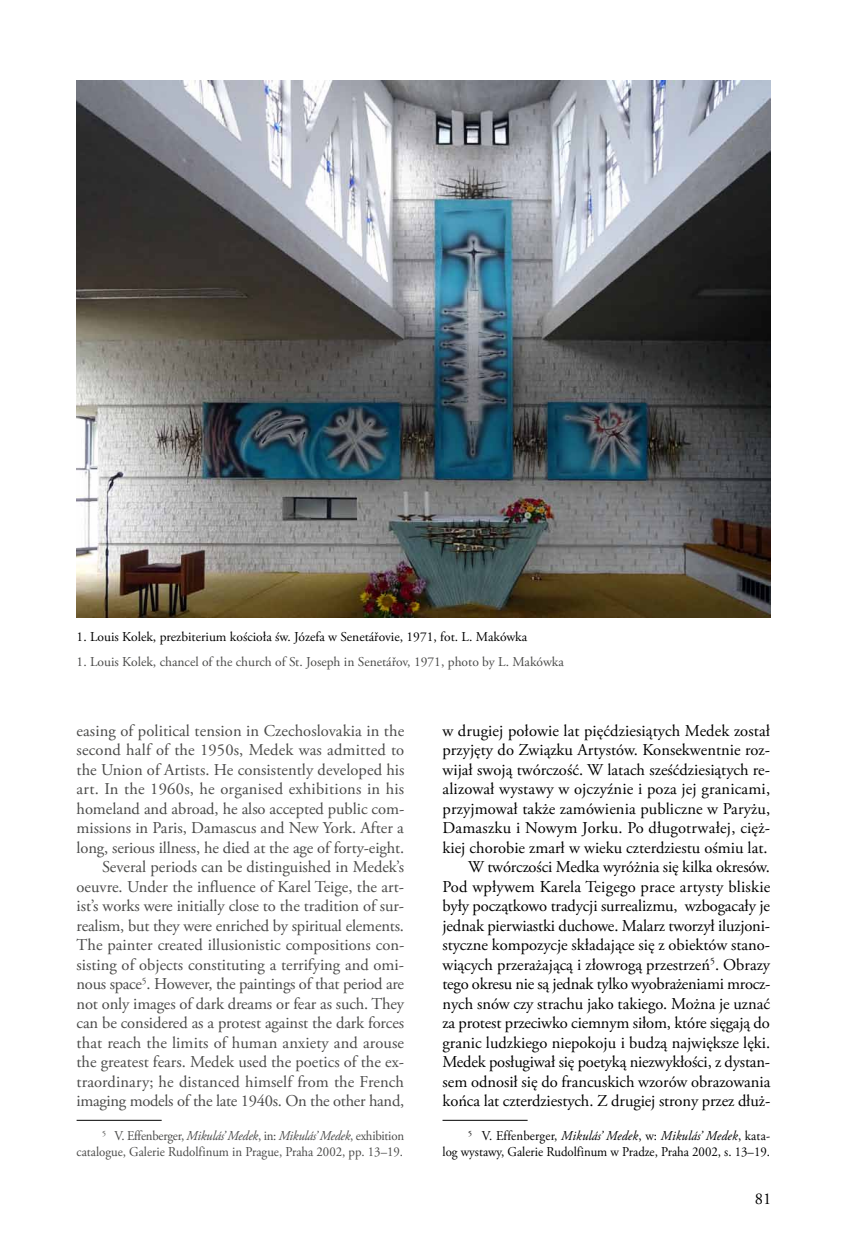
<style>
.page{position:relative;width:851px;height:1255px;background:#fff}
.page>*{position:absolute;margin:0;border:0;box-sizing:border-box;transform-origin:0 0}
.t1{font:16.5px/19.5px "Adobe Garamond Pro";color:#000;text-align:right}
.t2{font:16.5px/19.5px "Adobe Garamond Pro";color:#4a4a49;text-align:right}
.t3{font:13.5px/15.9px "Adobe Garamond Pro";color:#4a4a49;text-align:right;scale:.95 1}
.t4{font:13.5px/15.9px "Adobe Garamond Pro";color:#000;text-align:right;scale:.95 1}
.t5{font:13.5px "Adobe Garamond Pro";color:#4a4a49}
.t6{font:13.5px "Adobe Garamond Pro";color:#000}
.s1{font-style:italic}
</style>
<div class="page">
<hr style="left:442px;top:1119px;width:85px;height:1px;background:#000">
<hr style="left:77px;top:1119px;width:85px;height:1px;background:#000">
<img style="left:77px;top:81px;width:693px;height:536px">
<p class="t6" style="left:77px;top:628px;width:452px">1. Louis Kolek, prezbiterium kościoła św. Józefa w Senetářovie, 1971, fot. L. Makówka</p>
<p class="t5" style="left:77px;top:653px;width:488px">1. Louis Kolek, chancel of the church of St. Joseph in Senetářov, 1971, photo by L. Makówka</p>
<p class="t2" style="left:77px;top:721px;width:329px">easing of political tension in Czechoslovakia in the second half of the 1950s, Medek was admitted to the Union of Artists. He consistently developed his art. In the 1960s, he organised exhibitions in his homeland and abroad, he also accepted public com&shy;missions in Paris, Damascus and New York. After a long, serious illness, he died at the age of forty-eight.<br>Several periods can be distinguished in Medek’s oeuvre. Under the influence of Karel Teige, the art&shy;ist’s works were initially close to the tradition of sur&shy;realism, but they were enriched by spiritual elements.<br>The painter created illusionistic compositions con&shy;sisting of objects constituting a terrifying and omi&shy;nous space<sup>5</sup>. However, the paintings of that period are not only images of dark dreams or fear as such. They can be considered as a protest against the dark forces that reach the limits of human anxiety and arouse the greatest fears. Medek used the poetics of the ex&shy;traordinary; he distanced himself from the French imaging models of the late 1940s. On the other hand,</p>
<p class="t3" style="left:77px;top:1128px;width:346px"><sup>5</sup> V. Effenberger, <span class="s1">Mikulás’ Medek</span>, in: <span class="s1">Mikulás’ Medek</span>, exhibition catalogue, Galerie Rudolfinum in Prague, Praha 2002, pp. 13–19.</p>
<p class="t1" style="left:442px;top:721px;width:329px">w drugiej połowie lat pięćdziesiątych Medek został przyjęty do Związku Artystów. Konsekwentnie roz&shy;wijał swoją twórczość. W latach sześćdziesiątych re&shy;alizował wystawy w ojczyźnie i poza jej granicami, przyjmował także zamówienia publiczne w Paryżu, Damaszku i Nowym Jorku. Po długotrwałej, cięż&shy;kiej chorobie zmarł w wieku czterdziestu ośmiu lat.<br>W twórczości Medka wyróżnia się kilka okresów.<br>Pod wpływem Karela Teigego prace artysty bliskie były początkowo tradycji surrealizmu, wzbogacały je jednak pierwiastki duchowe. Malarz tworzył iluzjoni&shy;styczne kompozycje składające się z obiektów stano&shy;wiących przerażającą i złowrogą przestrzeń<sup>5</sup>. Obrazy tego okresu nie są jednak tylko wyobrażeniami mrocz&shy;nych snów czy strachu jako takiego. Można je uznać za protest przeciwko ciemnym siłom, które sięgają do granic ludzkiego niepokoju i budzą największe lęki.<br>Medek posługiwał się poetyką niezwykłości, z dystan&shy;sem odnosił się do francuskich wzorów obrazowania końca lat czterdziestych. Z drugiej strony przez dłuż-</p>
<p class="t4" style="left:442px;top:1128px;width:346px"><sup>5</sup> V. Effenberger, <span class="s1">Mikulás’ Medek</span>, w: <span class="s1">Mikulás’ Medek</span>, kata-<br>log wystawy, Galerie Rudolfinum w Pradze, Praha 2002, s. 13–19.</p>
<p class="t1" style="left:754px;top:1189px;width:18px">81</p>
</div>
